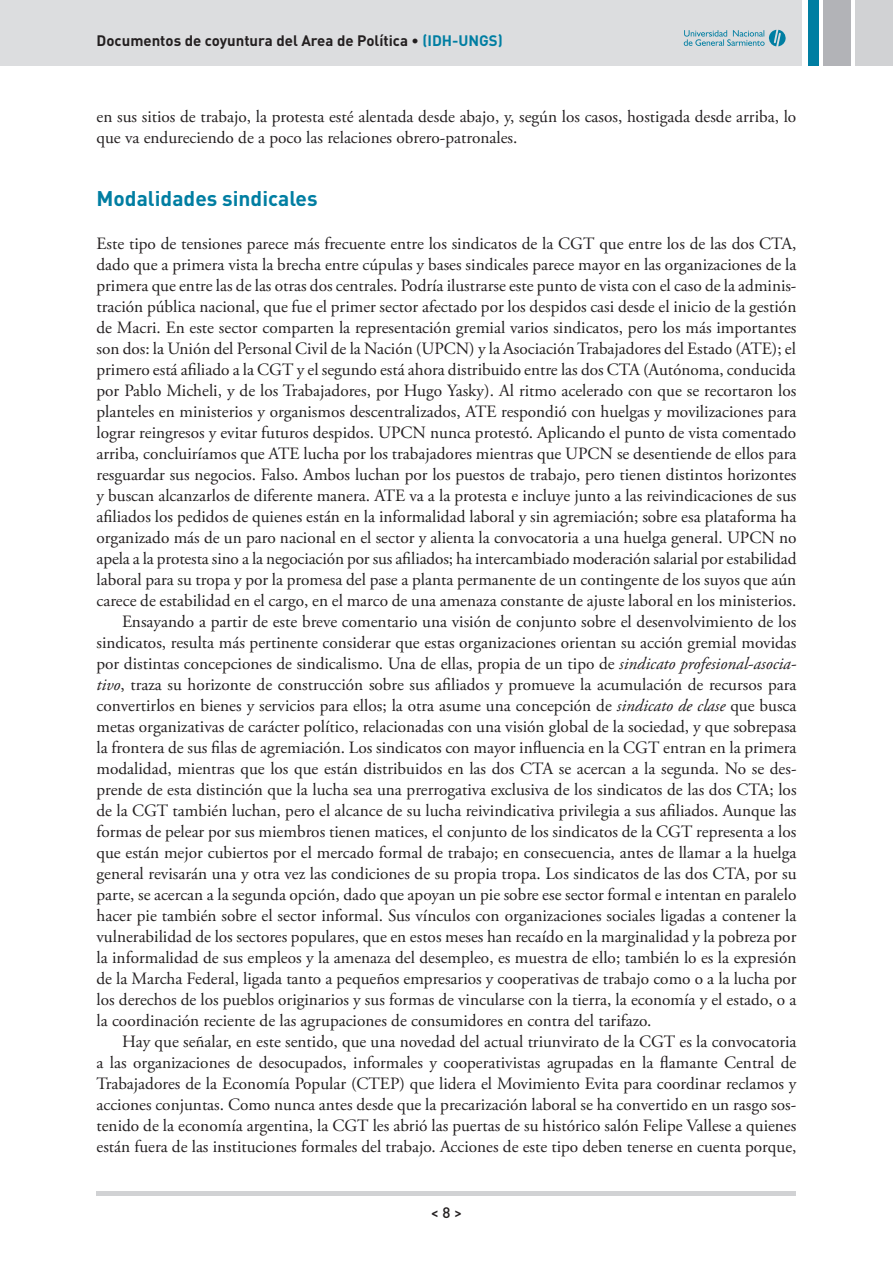
<style>
.page{position:relative;width:893px;height:1263px;background:#fff}
.page>*{position:absolute;margin:0;border:0;box-sizing:border-box;transform-origin:0 0}
.t1{font:700 21px "DIN Pro";color:#007ea2}
.t2{font:17.25px/21px "Adobe Garamond Pro";color:#231f20}
.t3{font:700 15px "DIN Pro";color:#231f20}
.t4{font:500 15px "DIN Pro";color:#231f20}
.s1{color:#007ea2}
.s2{font-style:italic}
</style>
<div class="page">
<div style="left:0;top:0;width:802px;height:66px;background:#dcdddf"></div>
<div style="left:855px;top:0;width:38px;height:66px;background:#d1d2d4"></div>
<svg style="left:684px;top:30px;width:102px;height:16px"></svg>
<div style="left:808px;top:0;width:10px;height:66px;background:#007ea2"></div>
<div style="left:823px;top:0;width:27px;height:66px;background:#b2b3b7"></div>
<div style="left:97px;top:1191px;width:699px;height:5px;background:#d1d2d4"></div>
<p class="t3" style="left:97px;top:31px;width:408px">Documentos de coyuntura del Area de Política • <span class="s1">(IDH-UNGS)</span></p>
<p class="t2" style="left:97px;top:107px;width:701px">en sus sitios de trabajo, la protesta esté alentada desde abajo, y, según los casos, hostigada desde arriba, lo que va endureciendo de a poco las relaciones obrero-patronales.</p>
<p class="t1" style="left:97px;top:185px;width:223px">Modalidades sindicales</p>
<p class="t2" style="left:97px;top:233px;width:701px">Este tipo de tensiones parece más frecuente entre los sindicatos de la CGT que entre los de las dos CTA,</p>
<p class="t2" style="left:97px;top:254px;width:701px">dado que a primera vista la brecha entre cúpulas y bases sindicales parece mayor en las organizaciones de la</p>
<p class="t2" style="left:97px;top:275px;width:701px">primera que entre las de las otras dos centrales. Podría ilustrarse este punto de vista con el caso de la adminis-</p>
<p class="t2" style="left:97px;top:296px;width:701px">tración pública nacional, que fue el primer sector afectado por los despidos casi desde el inicio de la gestión</p>
<p class="t2" style="left:97px;top:317px;width:701px">de Macri. En este sector comparten la representación gremial varios sindicatos, pero los más importantes</p>
<p class="t2" style="left:97px;top:338px;width:701px">son dos: la Unión del Personal Civil de la Nación (UPCN) y la Asociación Trabajadores del Estado (ATE); el</p>
<p class="t2" style="left:97px;top:359px;width:701px">primero está afiliado a la CGT y el segundo está ahora distribuido entre las dos CTA (Autónoma, conducida</p>
<p class="t2" style="left:97px;top:380px;width:701px">por Pablo Micheli, y de los Trabajadores, por Hugo Yasky). Al ritmo acelerado con que se recortaron los</p>
<p class="t2" style="left:97px;top:401px;width:701px">planteles en ministerios y organismos descentralizados, ATE respondió con huelgas y movilizaciones para</p>
<p class="t2" style="left:97px;top:422px;width:701px">lograr reingresos y evitar futuros despidos. UPCN nunca protestó. Aplicando el punto de vista comentado</p>
<p class="t2" style="left:97px;top:443px;width:701px">arriba, concluiríamos que ATE lucha por los trabajadores mientras que UPCN se desentiende de ellos para</p>
<p class="t2" style="left:97px;top:464px;width:701px">resguardar sus negocios. Falso. Ambos luchan por los puestos de trabajo, pero tienen distintos horizontes</p>
<p class="t2" style="left:97px;top:485px;width:701px">y buscan alcanzarlos de diferente manera. ATE va a la protesta e incluye junto a las reivindicaciones de sus</p>
<p class="t2" style="left:97px;top:506px;width:701px">afiliados los pedidos de quienes están en la informalidad laboral y sin agremiación; sobre esa plataforma ha</p>
<p class="t2" style="left:97px;top:527px;width:701px">organizado más de un paro nacional en el sector y alienta la convocatoria a una huelga general. UPCN no</p>
<p class="t2" style="left:97px;top:548px;width:701px">apela a la protesta sino a la negociación por sus afiliados; ha intercambiado moderación salarial por estabilidad</p>
<p class="t2" style="left:97px;top:569px;width:701px">laboral para su tropa y por la promesa del pase a planta permanente de un contingente de los suyos que aún</p>
<p class="t2" style="left:97px;top:590px;width:701px">carece de estabilidad en el cargo, en el marco de una amenaza constante de ajuste laboral en los ministerios.</p>
<p class="t2" style="left:122px;top:611px;width:676px">Ensayando a partir de este breve comentario una visión de conjunto sobre el desenvolvimiento de los</p>
<p class="t2" style="left:97px;top:632px;width:701px">sindicatos, resulta más pertinente considerar que estas organizaciones orientan su acción gremial movidas</p>
<p class="t2" style="left:97px;top:653px;width:701px">por distintas concepciones de sindicalismo. Una de ellas, propia de un tipo de <span class="s2">sindicato profesional-asocia-</span></p>
<p class="t2" style="left:97px;top:674px;width:701px"><span class="s2">tivo</span>, traza su horizonte de construcción sobre sus afiliados y promueve la acumulación de recursos para</p>
<p class="t2" style="left:97px;top:695px;width:701px">convertirlos en bienes y servicios para ellos; la otra asume una concepción de <span class="s2">sindicato de clase</span> que busca</p>
<p class="t2" style="left:97px;top:716px;width:701px">metas organizativas de carácter político, relacionadas con una visión global de la sociedad, y que sobrepasa</p>
<p class="t2" style="left:97px;top:737px;width:701px">la frontera de sus filas de agremiación. Los sindicatos con mayor influencia en la CGT entran en la primera</p>
<p class="t2" style="left:97px;top:758px;width:701px">modalidad, mientras que los que están distribuidos en las dos CTA se acercan a la segunda. No se des-</p>
<p class="t2" style="left:97px;top:779px;width:701px">prende de esta distinción que la lucha sea una prerrogativa exclusiva de los sindicatos de las dos CTA; los</p>
<p class="t2" style="left:97px;top:800px;width:701px">de la CGT también luchan, pero el alcance de su lucha reivindicativa privilegia a sus afiliados. Aunque las</p>
<p class="t2" style="left:97px;top:821px;width:701px">formas de pelear por sus miembros tienen matices, el conjunto de los sindicatos de la CGT representa a los</p>
<p class="t2" style="left:97px;top:842px;width:701px">que están mejor cubiertos por el mercado formal de trabajo; en consecuencia, antes de llamar a la huelga</p>
<p class="t2" style="left:97px;top:863px;width:701px">general revisarán una y otra vez las condiciones de su propia tropa. Los sindicatos de las dos CTA, por su</p>
<p class="t2" style="left:97px;top:884px;width:701px">parte, se acercan a la segunda opción, dado que apoyan un pie sobre ese sector formal e intentan en paralelo</p>
<p class="t2" style="left:97px;top:905px;width:701px">hacer pie también sobre el sector informal. Sus vínculos con organizaciones sociales ligadas a contener la</p>
<p class="t2" style="left:97px;top:926px;width:701px">vulnerabilidad de los sectores populares, que en estos meses han recaído en la marginalidad y la pobreza por</p>
<p class="t2" style="left:97px;top:947px;width:701px">la informalidad de sus empleos y la amenaza del desempleo, es muestra de ello; también lo es la expresión</p>
<p class="t2" style="left:97px;top:968px;width:701px">de la Marcha Federal, ligada tanto a pequeños empresarios y cooperativas de trabajo como o a la lucha por</p>
<p class="t2" style="left:97px;top:989px;width:701px">los derechos de los pueblos originarios y sus formas de vincularse con la tierra, la economía y el estado, o a</p>
<p class="t2" style="left:97px;top:1010px;width:557px">la coordinación reciente de las agrupaciones de consumidores en contra del tarifazo.</p>
<p class="t2" style="left:122px;top:1031px;width:676px">Hay que señalar, en este sentido, que una novedad del actual triunvirato de la CGT es la convocatoria</p>
<p class="t2" style="left:97px;top:1052px;width:701px">a las organizaciones de desocupados, informales y cooperativistas agrupadas en la flamante Central de</p>
<p class="t2" style="left:97px;top:1073px;width:701px">Trabajadores de la Economía Popular (CTEP) que lidera el Movimiento Evita para coordinar reclamos y</p>
<p class="t2" style="left:97px;top:1094px;width:701px">acciones conjuntas. Como nunca antes desde que la precarización laboral se ha convertido en un rasgo sos-</p>
<p class="t2" style="left:97px;top:1115px;width:701px">tenido de la economía argentina, la CGT les abrió las puertas de su histórico salón Felipe Vallese a quienes</p>
<p class="t2" style="left:97px;top:1136px;width:701px">están fuera de las instituciones formales del trabajo. Acciones de este tipo deben tenerse en cuenta porque,</p>
<p class="t4" style="left:431px;top:1202px;width:33px">&lt; 8 &gt;</p>
</div>
